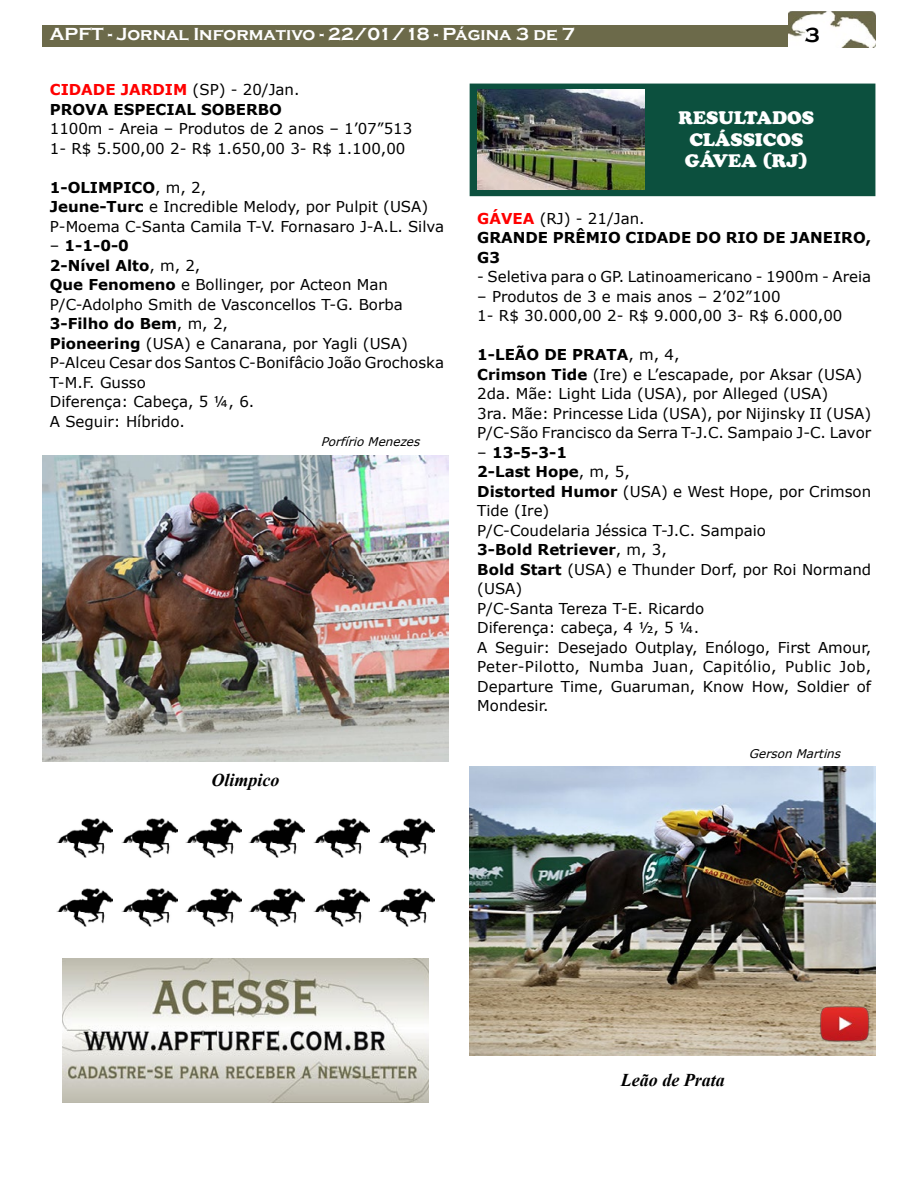
<style>
.page{position:relative;width:918px;height:1188px;background:#fff}
.page>*{position:absolute;margin:0;border:0;box-sizing:border-box;transform-origin:0 0}
.t1{font:700 21px "Copperplate Gothic";color:#000}
.t2{font:700 18px "Copperplate Gothic";color:#fff}
.t3{font:18px/21.6px "Cooper Black Std";color:#fff;text-align:center}
.t4{font:italic 700 18px "Times New Roman";color:#000}
.t5{font:15px/19.5px "Verdana";color:#000}
.t6{font:700 15px/19.5px "Verdana";color:#000}
.t7{font:italic 12px "Verdana";color:#000}
.s1{color:#f00}
.s2{font-weight:400}
.s3{font-weight:700}
</style>
<div class="page">
<img style="left:62px;top:959px;width:367px;height:144px">
<div style="left:42px;top:25px;width:747px;height:22px;background:#6c6a4a"></div>
<img style="left:789px;top:11px;width:86px;height:36px">
<img style="left:57px;top:889px;width:56px;height:38px">
<img style="left:121px;top:889px;width:57px;height:38px">
<img style="left:185px;top:889px;width:56px;height:38px">
<img style="left:249px;top:889px;width:56px;height:38px">
<img style="left:313px;top:889px;width:57px;height:38px">
<img style="left:378px;top:889px;width:56px;height:38px">
<div style="left:470px;top:84px;width:405px;height:112px;background:#0c503e"></div>
<img style="left:477px;top:89px;width:168px;height:100px">
<img style="left:57px;top:819px;width:56px;height:38px">
<img style="left:121px;top:819px;width:57px;height:38px">
<img style="left:185px;top:819px;width:56px;height:38px">
<img style="left:249px;top:819px;width:56px;height:38px">
<img style="left:313px;top:819px;width:57px;height:38px">
<img style="left:378px;top:819px;width:56px;height:38px">
<img style="left:42px;top:456px;width:406px;height:305px">
<img style="left:470px;top:766px;width:406px;height:289px">
<img style="left:813px;top:993px;width:62px;height:62px">
<p class="t2" style="left:50px;top:24px;width:527px">APFT - Jornal Informativo - 22/01/18 - Página 3 de 7</p>
<h1 class="t1" style="left:805px;top:23px;width:16px">3</h1>
<p class="t6" style="left:50px;top:80px;width:251px"><span class="s1">CIDADE JARDIM</span> <span class="s2">(SP) - 20/Jan.<br></span>PROVA ESPECIAL SOBERBO</p>
<p class="t5" style="left:50px;top:119px;width:364px">1100m - Areia – Produtos de 2 anos – 1’07”513<br>1- R$ 5.500,00 2- R$ 1.650,00 3- R$ 1.100,00</p>
<p class="t5" style="left:50px;top:177px;width:396px"><span class="s3">1-OLIMPICO</span>, m, 2,<br><span class="s3">Jeune-Turc</span> e Incredible Melody, por Pulpit (USA)<br>P-Moema C-Santa Camila T-V. Fornasaro J-A.L. Silva</p>
<p class="t5" style="left:50px;top:236px;width:396px">– <span class="s3">1-1-0-0<br>2-Nível Alto</span>, m, 2,<br><span class="s3">Que Fenomeno</span> e Bollinger, por Acteon Man<br>P/C-Adolpho Smith de Vasconcellos T-G. Borba<br><span class="s3">3-Filho do Bem</span>, m, 2,<br><span class="s3">Pioneering</span> (USA) e Canarana, por Yagli (USA)<br>P-Alceu Cesar dos Santos C-Bonifâcio João Grochoska<br>T-M.F. Gusso<br>Diferença: Cabeça, 5 ¼, 6.<br>A Seguir: Híbrido.</p>
<p class="t7" style="left:321px;top:434px;width:104px">PorfírioMenezes</p>
<p class="t4" style="left:211px;top:767px;width:70px">Olimpico</p>
<p class="t3" style="left:678px;top:107px;width:137px">RESULTADOS<br>CLÁSSICOS<br>GÁVEA (RJ)</p>
<p class="t6" style="left:477px;top:208px;width:395px"><span class="s1">GÁVEA</span> <span class="s2">(RJ) - 21/Jan.<br></span>GRANDE PRÊMIO CIDADE DO RIO DE JANEIRO,<br>G3</p>
<p class="t5" style="left:477px;top:267px;width:395px">- Seletiva para o GP. Latinoamericano - 1900m - Areia</p>
<p class="t5" style="left:477px;top:286px;width:367px">– Produtos de 3 e mais anos – 2’02”100<br>1- R$ 30.000,00 2- R$ 9.000,00 3- R$ 6.000,00</p>
<p class="t5" style="left:477px;top:345px;width:395px"><span class="s3">1-LEÃO DE PRATA</span>, m, 4,<br><span class="s3">Crimson Tide</span> (Ire) e L’escapade, por Aksar (USA)<br>2da. Mãe: Light Lida (USA), por Alleged (USA)<br>3ra. Mãe: Princesse Lida (USA), por Nijinsky II (USA)<br>P/C-São Francisco da Serra T-J.C. Sampaio J-C. Lavor</p>
<p class="t5" style="left:477px;top:442px;width:395px">– <span class="s3">13-5-3-1<br>2-Last Hope</span>, m, 5,<br><span class="s3">Distorted Humor</span> (USA) e West Hope, por Crimson<br>Tide (Ire)<br>P/C-Coudelaria Jéssica T-J.C. Sampaio<br><span class="s3">3-Bold Retriever</span>, m, 3,<br><span class="s3">Bold Start</span> (USA) e Thunder Dorf, por Roi Normand (USA)<br>P/C-Santa Tereza T-E. Ricardo<br>Diferença: cabeça, 4 ½, 5 ¼.<br>A Seguir: Desejado Outplay, Enólogo, First Amour,<br>Peter-Pilotto, Numba Juan, Capitólio, Public Job,<br>Departure Time, Guaruman, Know How, Soldier of<br>Mondesir.</p>
<p class="t7" style="left:749px;top:746px;width:97px">GersonMartins</p>
<p class="t4" style="left:621px;top:1067px;width:106px">Leão de Prata</p>
</div>
